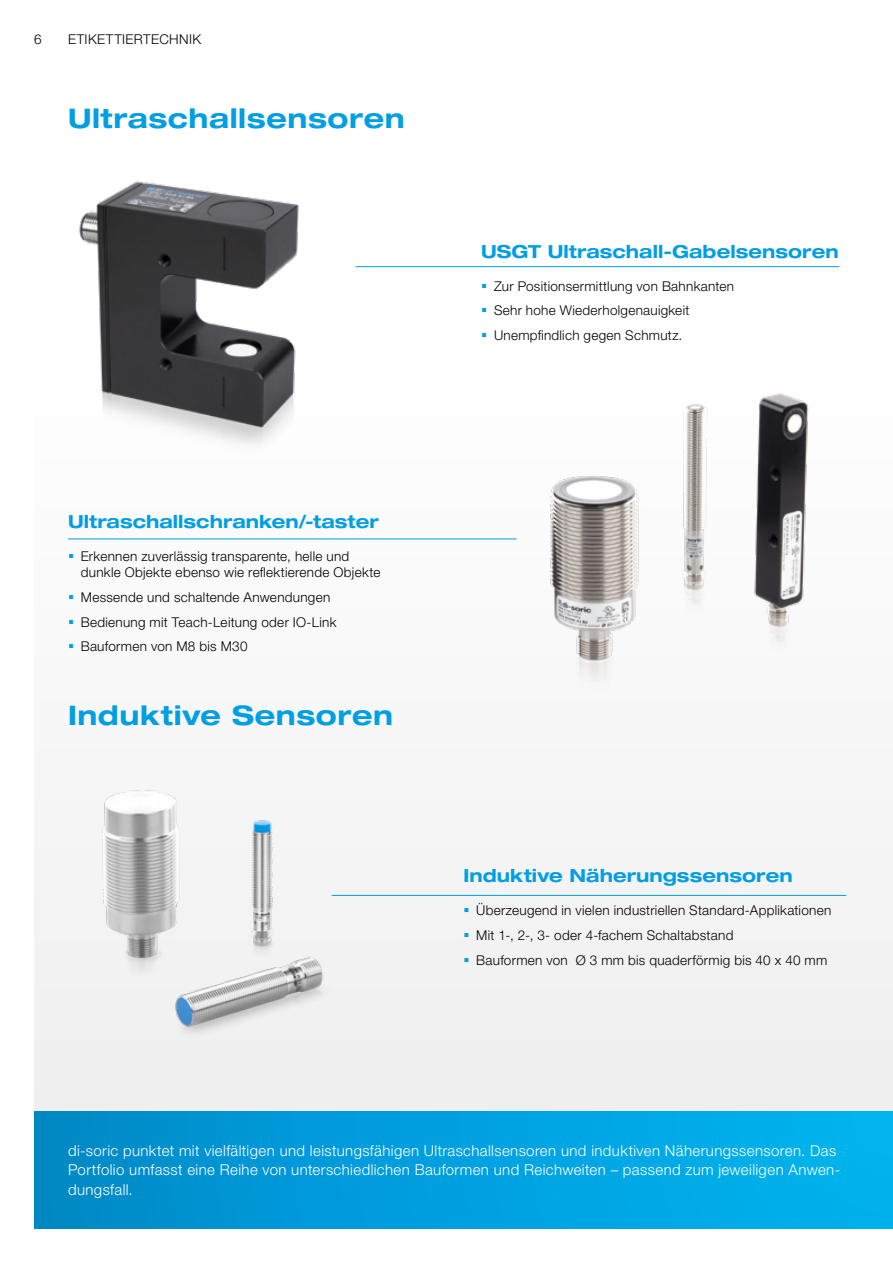
<style>
.page{position:relative;width:893px;height:1263px;background:#fff}
.page>*{position:absolute;margin:0;border:0;box-sizing:border-box;transform-origin:0 0}
.t1{font:700 expanded 27px "Helvetica Neue LTW1 G";letter-spacing:.02em;color:#009ee3}
.t2{font:700 expanded 18px "Helvetica Neue LTW1 G";color:#009ee3}
.t3{font:300 15px/19.5px "Helvetica Neue LTW1 G";letter-spacing:.025em;color:#fff}
.t4{font:300 13.5px/24.8px "Helvetica Neue LTW1 G";letter-spacing:.02em;color:#000}
</style>
<div class="page">
<div style="left:34px;top:340px;width:859px;height:889px;background:#f6f6f6"></div>
<div style="left:34px;top:1111px;width:859px;height:118px;background:linear-gradient(to right,#008aca,#00b5f0)"></div>
<img style="left:102px;top:790px;width:253px;height:247px">
<img style="left:79px;top:181px;width:291px;height:260px">
<img style="left:550px;top:393px;width:258px;height:282px">
<hr style="left:355px;top:266px;width:484px;height:1px;background:#009ee3">
<hr style="left:332px;top:895px;width:514px;height:1px;background:#009ee3">
<hr style="left:68px;top:539px;width:449px;height:1px;background:#009ee3">
<p class="t4" style="left:34px;top:26px;width:9px">6</p>
<p class="t4" style="left:68px;top:26px;width:135px">ETIKETTIERTECHNIK</p>
<h1 class="t1" style="left:68px;top:100px;width:338px">Ultraschallsensoren</h1>
<h2 class="t2" style="left:481px;top:239px;width:359px">USGT Ultraschall-Gabelsensoren</h2>
<p class="t4" style="left:494px;top:274px;width:241px">Zur Positionsermittlung von Bahnkanten<br>Sehr hohe Wiederholgenauigkeit<br>Unempfindlich gegen Schmutz.</p>
<h2 class="t2" style="left:68px;top:509px;width:312px">Ultraschallschranken/-taster</h2>
<p class="t4" style="left:81px;top:548px;width:301px;line-height:16.2px">Erkennen zuverlässig transparente, helle und dunkle Objekte ebenso wie reflektierende Objekte</p>
<p class="t4" style="left:81px;top:584px;width:257px">Messende und schaltende Anwendungen<br>Bedienung mit Teach-Leitung oder IO-Link<br>Bauformen von M8 bis M30</p>
<h1 class="t1" style="left:68px;top:698px;width:327px">Induktive Sensoren</h1>
<h2 class="t2" style="left:463px;top:864px;width:331px">Induktive Näherungssensoren</h2>
<p class="t4" style="left:476px;top:898px;width:357px">Überzeugend in vielen industriellen Standard-Applikationen<br>Mit 1-, 2-, 3- oder 4-fachem Schaltabstand<br>Bauformen von Ø 3 mm bis quaderförmig bis 40 x 40 mm</p>
<p class="t3" style="left:68px;top:1141px;width:774px">di-soric punktet mit vielfältigen und leistungsfähigen Ultraschallsensoren und induktiven Näherungssensoren. Das<br>Portfolio umfasst eine Reihe von unterschiedlichen Bauformen und Reichweiten – passend zum jeweiligen Anwen&shy;dungsfall.</p>
</div>
